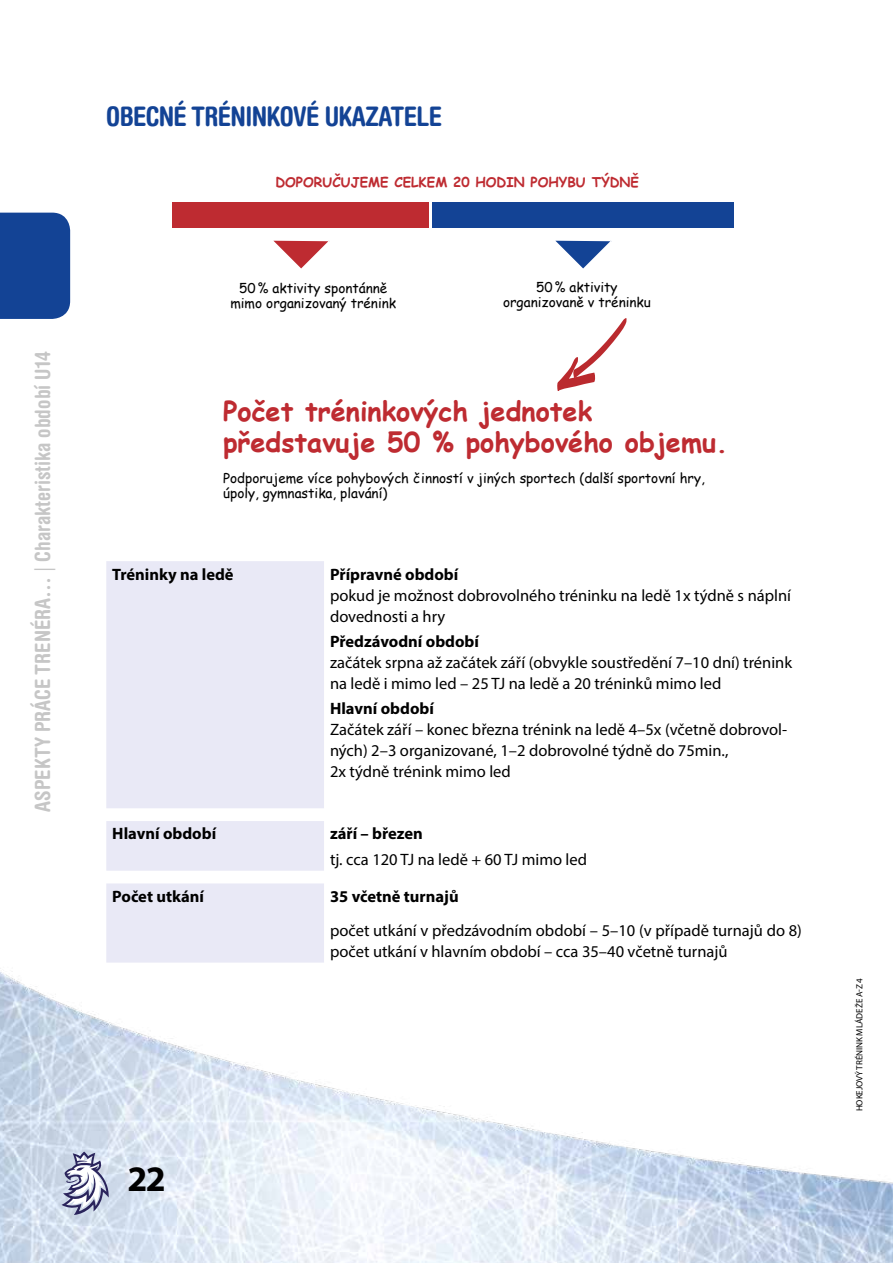
<style>
.page{position:relative;width:893px;height:1263px;background:#fff}
.page>*{position:absolute;margin:0;border:0;box-sizing:border-box;transform-origin:0 0}
.t1{font:700 36px "Myriad Pro";color:#000}
.t2{font:700 27px/31.5px "Comic Sans MS";color:#be2b31}
.t3{font:700 condensed 27px "Helvetica Rounded LT Pro";letter-spacing:-.025em;color:#134395}
.t4{font:700 condensed 21px "Helvetica Rounded LT Pro";color:#c6c6c6}
.t5{font:16.5px/21px "Myriad Pro";color:#000}
.t6{font:700 16.5px "Myriad Pro";color:#000}
.t7{font:13.5px/15px "Comic Sans MS";color:#000;text-align:center}
.t8{font:700 13.5px "Comic Sans MS";color:#be2b31}
.t9{font:9px "Myriad Pro";letter-spacing:-.005em;color:#000}
.s1{font-family:"Univers LT Std";font-weight:400}
</style>
<div class="page">
<img style="left:0;top:962px;width:893px;height:301px">
<svg style="left:62px;top:1151px;width:47px;height:64px"></svg>
<div style="left:172px;top:202px;width:256px;height:25px;background:#be2b31"></div>
<div style="left:433px;top:202px;width:301px;height:25px;background:#134395"></div>
<svg style="left:273px;top:241px;width:56px;height:27px"></svg>
<svg style="left:555px;top:241px;width:56px;height:27px"></svg>
<svg style="left:557px;top:318px;width:70px;height:73px"></svg>
<div style="left:106px;top:561px;width:218px;height:401px;background:#e9e9f6"></div>
<div style="left:0;top:213px;width:70px;height:106px;background:#134395"></div>
<p class="t4" style="left:30px;top:812px;width:462px;rotate:-90deg">ASPEKTY PRÁCE TRENÉRA… <span class="s1">|</span> Charakteristika období U14</p>
<h2 class="t3" style="left:106px;top:100px;width:338px">OBECNÉ TRÉNINKOVÉ UKAZATELE</h2>
<p class="t8" style="left:275px;top:172px;width:365px">DOPORUČUJEME CELKEM 20 HODIN POHYBU TÝDNĚ</p>
<p class="t7" style="left:230px;top:280px;width:167px">50 % aktivity spontánně mimo organizovaný trénink</p>
<p class="t7" style="left:503px;top:279px;width:149px">50% aktivity organizovaně v tréninku</p>
<h2 class="t2" style="left:223px;top:394px;width:506px">Počet tréninkových jednotek představuje 50 % pohybového objemu.</h2>
<p class="t7" style="left:223px;top:470px;width:483px;text-align:left">Podporujeme více pohybových činností v jiných sportech (další sportovní hry, úpoly, gymnastika, plavání)</p>
<p class="t6" style="left:112px;top:563px;width:123px">Tréninky na ledě</p>
<p class="t6" style="left:330px;top:563px;width:130px">Přípravné období</p>
<p class="t5" style="left:330px;top:584px;width:463px">pokud je možnost dobrovolného tréninku na ledě 1x týdně s náplní dovednosti a hry</p>
<p class="t6" style="left:330px;top:630px;width:150px">Předzávodní období</p>
<p class="t5" style="left:330px;top:651px;width:464px">začátek srpna až začátek září (obvykle soustředění 7–10 dní) trénink na ledě i mimo led – 25 TJ na ledě a 20 tréninků mimo led</p>
<p class="t6" style="left:330px;top:698px;width:105px">Hlavní období</p>
<p class="t5" style="left:330px;top:719px;width:459px">Začátek září – konec března trénink na ledě 4–5x (včetně dobrovol&shy;ných) 2–3 organizované, 1–2 dobrovolné týdně do 75min.,<br>2x týdně trénink mimo led</p>
<p class="t6" style="left:112px;top:823px;width:105px">Hlavní období</p>
<p class="t6" style="left:330px;top:823px;width:94px">září – březen</p>
<p class="t5" style="left:330px;top:848px;width:259px">tj. cca 120 TJ na ledě + 60 TJ mimo led</p>
<p class="t6" style="left:112px;top:885px;width:93px">Počet utkání</p>
<p class="t6" style="left:330px;top:885px;width:130px">35 včetně turnajů</p>
<p class="t5" style="left:330px;top:919px;width:473px">počet utkání v předzávodním období – 5–10 (v případě turnajů do 8) počet utkání v hlavním období – cca 35–40 včetně turnajů</p>
<h1 class="t1" style="left:128px;top:1156px;width:40px">22</h1>
<p class="t9" style="left:854px;top:1111px;width:135px;rotate:-90deg">HOKEJOVÝ TRÉNINK MLÁDEŽE A-Z 4</p>
</div>
